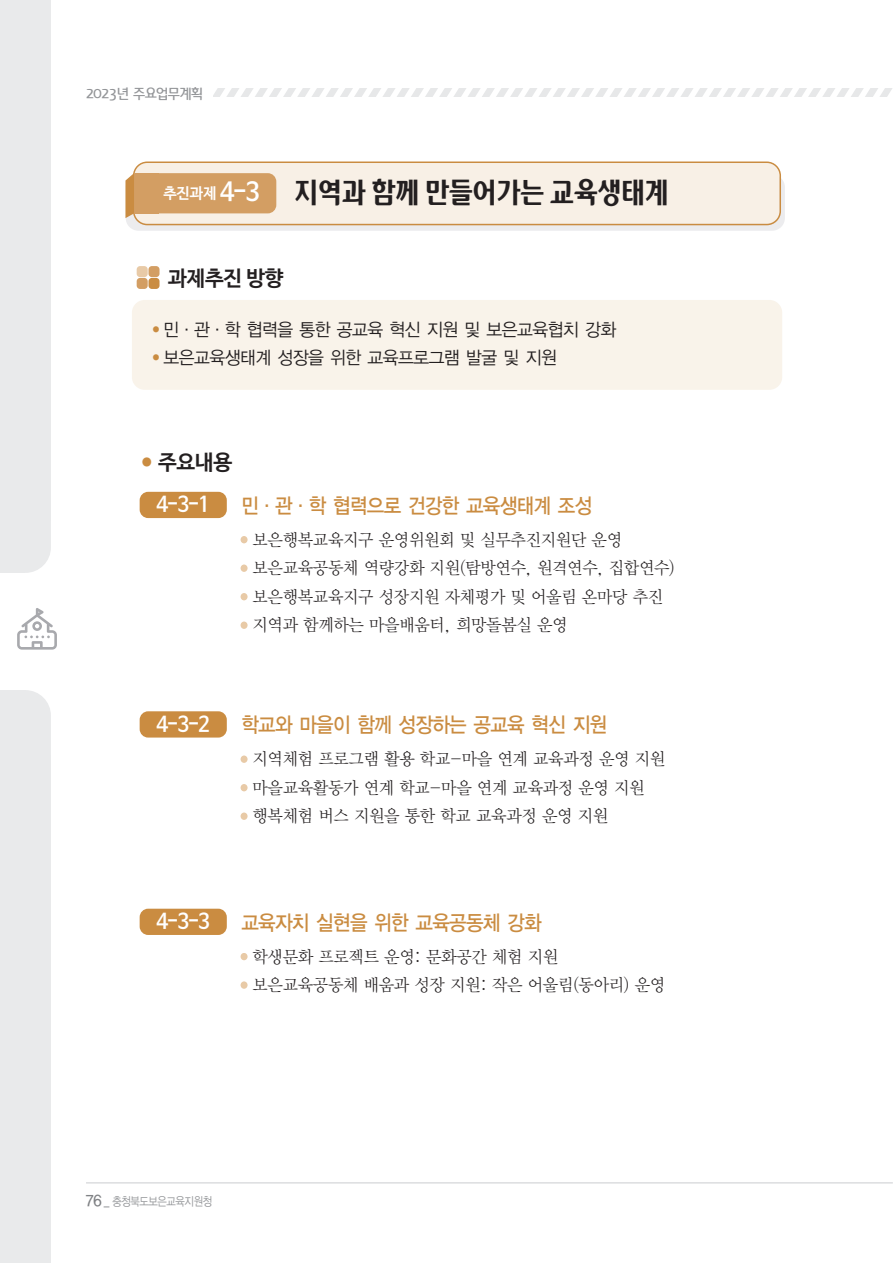
<style>
.page{position:relative;width:893px;height:1263px;background:#fff}
.page>*{position:absolute;margin:0;border:0;box-sizing:border-box;transform-origin:0 0}
.t1{font:28.35px "Sahmyook B";letter-spacing:-.005em;color:#231f20;scale:.9 1}
.t2{font:21px "YGO13";letter-spacing:-.11em;color:#ca8c41;scale:.9 1}
.t3{font:21px "Nanum Barun Gothic OTF Bold";color:#fff;scale:.95 1}
.t4{font:21px "Nanum Barun Gothic OTF Bold";letter-spacing:-.01em;color:#231f20}
.t5{font:18px "YGO12";letter-spacing:-.105em;color:#231f20;scale:.95 1}
.t6{font:17.25px/28.5px "YDVY Mj O Std 12";letter-spacing:-.02em;color:#231f20;scale:.95 1}
.t7{font:13.5px "Daum Regular";letter-spacing:-.095em;color:#939598;scale:.95 1}
.t8{font:12px "YDVYGO12";letter-spacing:-.035em;color:#939598;scale:.85 1}
.s1{font-family:"Nanum Barun Gothic OTF Bold";font-size:15px;color:#fff}
.s2{font-family:"Nanum Barun Gothic OTF Bold";font-size:25.5px;color:#fff}
.s3{font-family:"YGO13";font-size:15px;color:#808285}
.s4{font-family:"YGO13"}
</style>
<div class="page">
<hr style="left:86px;top:1182px;width:806px;height:1px;background:#dcdddf">
<svg style="left:213px;top:89px;width:679px;height:8px"></svg>
<div style="left:0;top:755px;width:51px;height:508px;background:#e9eaeb"></div>
<div style="left:0;top:690px;width:51px;height:115px;background:#e9eaeb;border-radius:26px"></div>
<div style="left:0;top:690px;width:25px;height:115px;background:#e9eaeb"></div>
<div style="left:0;top:0;width:51px;height:520px;background:#e9eaeb"></div>
<div style="left:0;top:460px;width:51px;height:113px;background:#e9eaeb;border-radius:26px"></div>
<div style="left:0;top:481px;width:25px;height:92px;background:#e9eaeb"></div>
<svg style="left:17px;top:608px;width:40px;height:41px"></svg>
<svg style="left:126px;top:175px;width:659px;height:56px;fill:#ececee"></svg>
<svg style="left:125px;top:161px;width:656px;height:64px;background:#f0dfcb"></svg>
<div style="left:240px;top:536px;width:7px;height:7px;background:#e8caa7;border-radius:50%"></div>
<div style="left:240px;top:564px;width:7px;height:8px;background:#e8caa7;border-radius:50%"></div>
<div style="left:240px;top:593px;width:7px;height:7px;background:#e8caa7;border-radius:50%"></div>
<div style="left:240px;top:621px;width:7px;height:8px;background:#e8caa7;border-radius:50%"></div>
<div style="left:132px;top:300px;width:650px;height:90px;background:#f9f3ea;border-radius:13px"></div>
<div style="left:140px;top:492px;width:87px;height:26px;background:#ca8c41;border-radius:9px"></div>
<div style="left:240px;top:755px;width:7px;height:8px;background:#e8caa7;border-radius:50%"></div>
<div style="left:240px;top:784px;width:7px;height:7px;background:#e8caa7;border-radius:50%"></div>
<div style="left:240px;top:812px;width:7px;height:8px;background:#e8caa7;border-radius:50%"></div>
<div style="left:140px;top:711px;width:87px;height:26px;background:#ca8c41;border-radius:9px"></div>
<div style="left:240px;top:953px;width:7px;height:7px;background:#e8caa7;border-radius:50%"></div>
<div style="left:240px;top:981px;width:7px;height:7px;background:#e8caa7;border-radius:50%"></div>
<div style="left:140px;top:908px;width:87px;height:27px;background:#ca8c41;border-radius:9px"></div>
<div style="left:137px;top:266px;width:11px;height:11px;background:#e8caa7;border-radius:3px"></div>
<div style="left:148px;top:266px;width:11px;height:11px;background:#d39e63;border-radius:3px"></div>
<div style="left:137px;top:278px;width:11px;height:11px;background:#d39e63;border-radius:3px"></div>
<div style="left:148px;top:278px;width:11px;height:11px;background:#ca8c41;border-radius:3px"></div>
<p class="t7" style="left:86px;top:86px;width:125px">2023년 주요업무계획</p>
<h1 class="t1" style="left:163px;top:176px;width:563px"><span class="s1">추진과제</span> <span class="s2">4-3</span> 지역과 함께 만들어가는 교육생태계</h1>
<p class="t4" style="left:168px;top:267px;width:117px">과제추진 방향</p>
<p class="t5" style="left:152px;top:318px;width:491px"><sup>●</sup> 민·관·학 협력을 통한 공교육 혁신 지원 및 보은교육협치 강화</p>
<p class="t5" style="left:152px;top:346px;width:428px"><sup>●</sup> 보은교육생태계 성장을 위한 교육프로그램 발굴 및 지원</p>
<p class="t4" style="left:141px;top:451px;width:93px"><sup>●</sup> 주요내용</p>
<p class="t3" style="left:156px;top:493px;width:58px">4-3-1</p>
<p class="t2" style="left:241px;top:492px;width:393px">민·관·학 협력으로 건강한 교육생태계 조성</p>
<p class="t6" style="left:252px;top:526px;width:446px">보은행복교육지구 운영위원회 및 실무추진지원단 운영 보은교육공동체 역량강화 지원(탐방연수, 원격연수, 집합연수) 보은행복교육지구 성장지원 자체평가 및 어울림 온마당 추진 지역과 함께하는 마을배움터, 희망돌봄실 운영</p>
<p class="t3" style="left:156px;top:713px;width:58px">4-3-2</p>
<p class="t2" style="left:241px;top:712px;width:409px">학교와 마을이 함께 성장하는 공교육 혁신 지원</p>
<p class="t6" style="left:252px;top:745px;width:436px">지역체험 프로그램 활용 학교-마을 연계 교육과정 운영 지원 마을교육활동가 연계 학교-마을 연계 교육과정 운영 지원 행복체험 버스 지원을 통한 학교 교육과정 운영 지원</p>
<p class="t3" style="left:156px;top:911px;width:58px">4-3-3</p>
<p class="t2" style="left:241px;top:909px;width:337px">교육자치 실현을 위한 교육공동체 강화</p>
<p class="t6" style="left:252px;top:942px;width:436px">학생문화 프로젝트 운영: 문화공간 체험 지원 보은교육공동체 배움과 성장 지원: 작은 어울림(동아리) 운영</p>
<p class="t8" style="left:86px;top:1194px;width:150px"><span class="s3">76</span> <span class="s4">_</span> 충청북도보은교육지원청</p>
</div>
